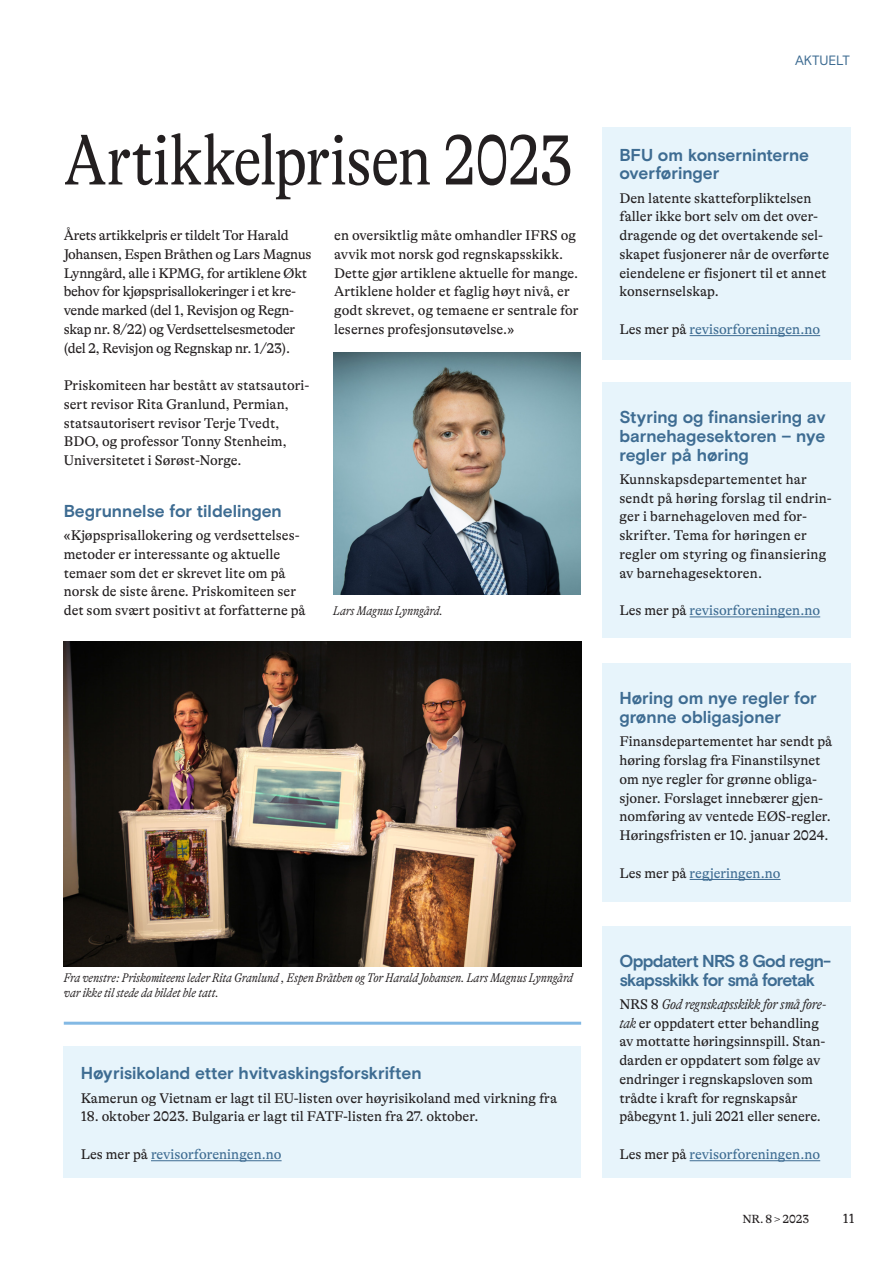
<style>
.page{position:relative;width:893px;height:1263px;background:#fff}
.page>*{position:absolute;margin:0;border:0;box-sizing:border-box;transform-origin:0 0}
.t1{font:300 condensed 72px "GT Alpina";letter-spacing:-.025em;color:#231f20}
.t2{font:700 17.25px/18.8px "Basis Grotesque Pro";color:#3e6c92}
.t3{font:700 17.25px/18.8px "Basis Grotesque Pro";letter-spacing:-.045em;color:#3e6c92}
.t4{font:14.25px/18.8px "GT Alpina";color:#231f20}
.t5{font:14.25px/18.8px "GT Alpina";letter-spacing:-.02em;color:#231f20}
.t6{font:14.25px "GT Alpina";color:#3e6c92}
.t7{font:13.5px "Basis Grotesque Pro";color:#3e6c92}
.t8{font:13.5px "GT Alpina";color:#231f20}
.t9{font:italic 300 condensed 12.75px/15.8px "GT Alpina";color:#231f20}
.t10{font:12px "GT Alpina";letter-spacing:-.005em;color:#231f20}
.s1{color:#231f20}
.s2{font-weight:300;font-style:italic;font-stretch:condensed}
</style>
<div class="page">
<img style="left:64px;top:641px;width:517px;height:325px">
<img style="left:333px;top:352px;width:247px;height:242px">
<div style="left:602px;top:127px;width:248px;height:232px;background:#e7f4fb"></div>
<hr style="left:690px;top:335px;width:130px;height:1px;background:#3e6c92">
<div style="left:602px;top:663px;width:248px;height:239px;background:#e7f4fb"></div>
<hr style="left:690px;top:879px;width:91px;height:1px;background:#3e6c92">
<div style="left:602px;top:382px;width:248px;height:256px;background:#e7f4fb"></div>
<hr style="left:690px;top:616px;width:130px;height:1px;background:#3e6c92">
<div style="left:602px;top:926px;width:248px;height:252px;background:#e7f4fb"></div>
<hr style="left:690px;top:1160px;width:130px;height:1px;background:#3e6c92">
<hr style="left:64px;top:1022px;width:517px;height:3px;background:#83b9e4">
<div style="left:64px;top:1046px;width:517px;height:132px;background:#e7f4fb"></div>
<hr style="left:151px;top:1160px;width:131px;height:1px;background:#3e6c92">
<h1 class="t1" style="left:64px;top:120px;width:510px">Artikkelprisen 2023</h1>
<p class="t4" style="left:334px;top:226px;width:246px">en oversiktlig måte omhandler IFRS og avvik mot norsk god regnskapsskikk.<br>Dette gjør artiklene aktuelle for mange.<br>Artiklene holder et faglig høyt nivå, er godt skrevet, og temaene er sentrale for lesernes profesjonsutøvelse.»</p>
<p class="t5" style="left:64px;top:226px;width:249px">Årets artikkelpris er tildelt Tor Harald Johansen, Espen Bråthen og Lars Magnus Lynngård, alle i KPMG, for artiklene Økt behov for kjøpsprisallokeringer i et kre&shy;vende marked (del 1, Revisjon og Regn&shy;skap nr. 8/22) og Verdsettelsesmetoder (del 2, Revisjon og Regnskap nr. 1/23).</p>
<p class="t4" style="left:64px;top:376px;width:247px">Priskomiteen har bestått av statsautori&shy;sert revisor Rita Granlund, Permian, statsautorisert revisor Terje Tvedt, BDO, og professor Tonny Stenheim, Universitetet i Sørøst-Norge.</p>
<p class="t2" style="left:64px;top:502px;width:220px">Begrunnelse for tildelingen</p>
<p class="t4" style="left:64px;top:526px;width:243px">«Kjøpsprisallokering og verdsettelses&shy;metoder er interessante og aktuelle temaer som det er skrevet lite om på norsk de siste årene. Priskomiteen ser det som svært positivt at forfatterne på</p>
<p class="t9" style="left:333px;top:603px;width:111px">Lars Magnus Lynngård.</p>
<p class="t9" style="left:64px;top:970px;width:511px">Fra venstre: Priskomiteens leder Rita Granlund , Espen Bråthen og Tor Harald Johansen. Lars Magnus Lynngård var ikke til stede da bildet ble tatt.</p>
<p class="t2" style="left:81px;top:1065px;width:342px">Høyrisikoland etter hvitvaskingsforskriften</p>
<p class="t4" style="left:81px;top:1089px;width:478px">Kamerun og Vietnam er lagt til EU-listen over høyrisikoland med virkning fra</p>
<p class="t4" style="left:81px;top:1107px;width:399px">18. oktober 2023. Bulgaria er lagt til FATF-listen fra 27. oktober.</p>
<p class="t6" style="left:81px;top:1146px;width:202px"><span class="s1">Les mer på</span> revisorforeningen.no</p>
<p class="t7" style="left:795px;top:52px;width:9px">AKTUELT</p>
<p class="t2" style="left:619px;top:146px;width:191px">BFU om konserninterne overføringer</p>
<p class="t4" style="left:619px;top:189px;width:211px">Den latente skatteforpliktelsen faller ikke bort selv om det over&shy;dragende og det overtakende sel&shy;skapet fusjonerer når de overførte eiendelene er fisjonert til et annet konsernselskap.</p>
<p class="t6" style="left:619px;top:321px;width:202px"><span class="s1">Les mer på</span> revisorforeningen.no</p>
<p class="t2" style="left:619px;top:408px;width:208px;text-align:justify">Styring og finansiering av barnehagesektoren – nye regler på høring</p>
<p class="t4" style="left:619px;top:470px;width:214px">Kunnskapsdepartementet har sendt på høring forslag til endrin&shy;ger i barnehageloven med for&shy;skrifter. Tema for høringen er regler om styring og finansiering av barnehagesektoren.</p>
<p class="t6" style="left:619px;top:602px;width:202px"><span class="s1">Les mer på</span> revisorforeningen.no</p>
<p class="t2" style="left:619px;top:690px;width:199px">Høring om nye regler for grønne obligasjoner</p>
<p class="t4" style="left:619px;top:732px;width:214px">Finansdepartementet har sendt på høring forslag fra Finanstilsynet om nye regler for grønne obliga&shy;sjoner. Forslaget innebærer gjen&shy;nomføring av ventede EØS-regler.<br>Høringsfristen er 10. januar 2024.</p>
<p class="t6" style="left:619px;top:865px;width:163px"><span class="s1">Les mer på</span> regjeringen.no</p>
<p class="t3" style="left:619px;top:952px;width:213px">Oppdatert NRS 8 God regn&shy;skapsskikk for små foretak</p>
<p class="t4" style="left:619px;top:995px;width:208px">NRS 8 <span class="s2">God regnskapsskikk for små fore&shy;tak</span> er oppdatert etter behandling av mottatte høringsinnspill. Stan&shy;darden er oppdatert som følge av endringer i regnskapsloven som trådte i kraft for regnskapsår påbegynt 1. juli 2021 eller senere.</p>
<p class="t6" style="left:619px;top:1146px;width:202px"><span class="s1">Les mer på</span> revisorforeningen.no</p>
<p class="t10" style="left:742px;top:1212px;width:68px">NR. 8 &gt; 2023</p>
<p class="t8" style="left:843px;top:1211px;width:14px">11</p>
</div>
